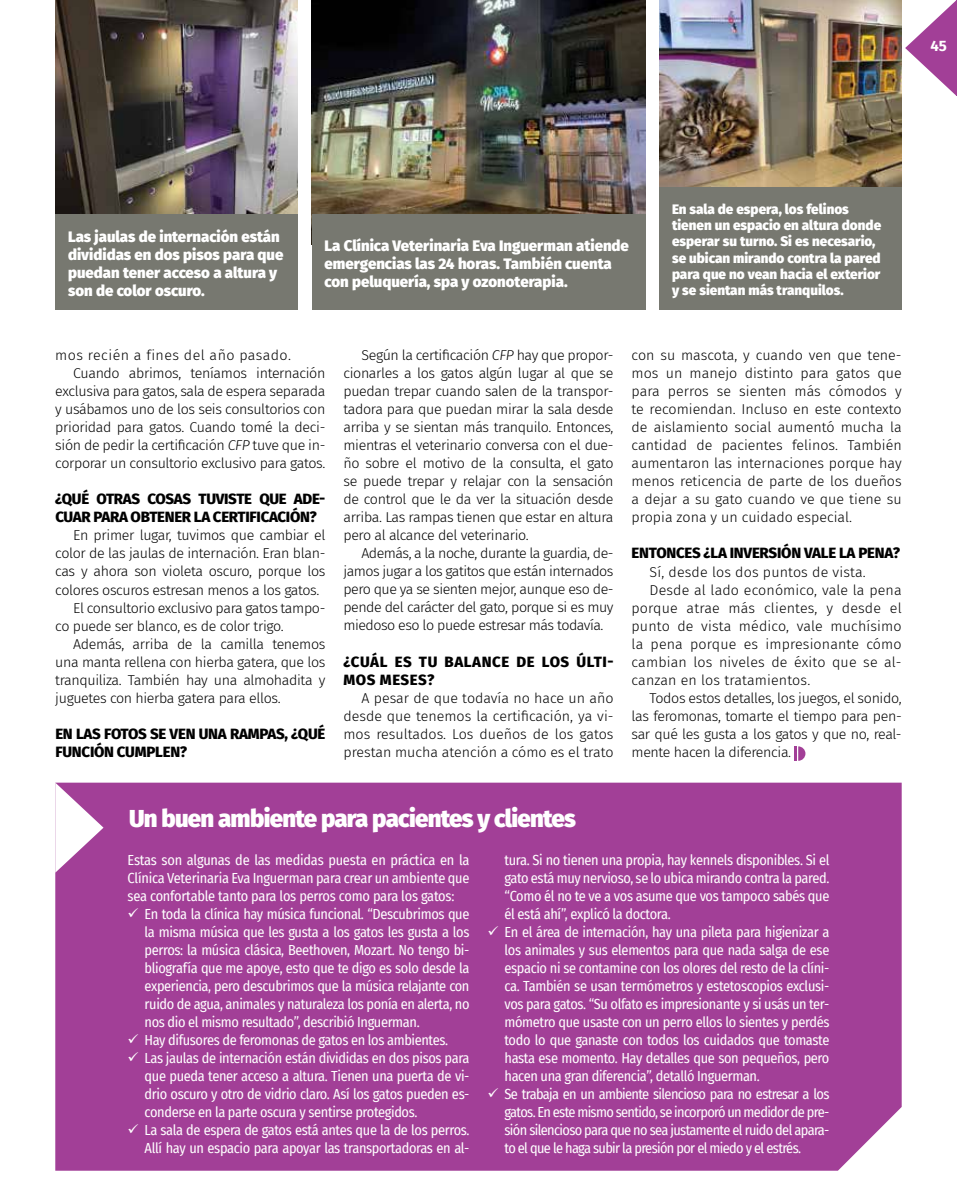
<style>
.page{position:relative;width:957px;height:1191px;background:#fff}
.page>*{position:absolute;margin:0;border:0;box-sizing:border-box;transform-origin:0 0}
.t1{font:900 24px "Fira Sans";letter-spacing:-.03em;color:#fff}
.t2{font:900 15px/18px "Fira Sans";color:#fff}
.t3{font:800 15px/18px "Fira Sans";letter-spacing:-.015em;color:#000}
.t4{font:800 15px/18px "Fira Sans";letter-spacing:.04em;color:#000}
.t5{font:700 15px "Fira Sans";color:#fff}
.t6{font:300 14.25px/18px "Fira Sans";letter-spacing:-.025em;color:#000;text-align:justify}
.t7{font:14.25px/18px "Fira Sans Condensed";letter-spacing:-.025em;color:#fff}
.t8{font:300 14.25px "Fira Sans";letter-spacing:.01em;color:#000}
.t9{font:300 14.25px "Fira Sans";letter-spacing:.03em;color:#000}
.t10{font:900 13.5px/16.2px "Fira Sans";color:#fff}
.s1{font-style:italic}
</style>
<div class="page">
<svg style="left:905px;top:0;width:51px;height:96px"></svg>
<hr style="left:956px;top:0;width:1px;height:95px;background:#a23f97">
<img style="left:55px;top:0;width:243px;height:214px">
<div style="left:55px;top:214px;width:243px;height:95px;background:#777870"></div>
<div style="left:55px;top:782px;width:846px;height:388px;background:#a23f97"></div>
<svg style="left:55px;top:782px;width:48px;height:90px"></svg>
<svg style="left:798px;top:746px;width:7px;height:15px"></svg>
<hr style="left:794px;top:746px;width:3px;height:15px;background:#a23f97">
<img style="left:312px;top:0;width:333px;height:214px">
<div style="left:312px;top:214px;width:333px;height:95px;background:#777870"></div>
<img style="left:659px;top:0;width:242px;height:187px">
<div style="left:659px;top:187px;width:242px;height:122px;background:#777870"></div>
<svg style="left:129px;top:907px;width:9px;height:10px"></svg>
<svg style="left:129px;top:1033px;width:9px;height:10px"></svg>
<svg style="left:129px;top:1051px;width:9px;height:10px"></svg>
<svg style="left:129px;top:1123px;width:9px;height:9px"></svg>
<svg style="left:488px;top:925px;width:10px;height:9px"></svg>
<svg style="left:488px;top:1087px;width:10px;height:9px"></svg>
<p class="t5" style="left:930px;top:33px;width:18px">45</p>
<p class="t2" style="left:68px;top:226px;width:217px">Las jaulas de internación están divididas en dos pisos para que puedan tener acceso a altura y son de color oscuro.</p>
<p class="t2" style="left:324px;top:235px;width:306px">La Clínica Veterinaria Eva Inguerman atiende emergencias las 24 horas. También cuenta con peluquería, spa y ozonoterapia.</p>
<p class="t10" style="left:672px;top:200px;width:211px">En sala de espera, los felinos tienen un espacio en altura donde esperar su turno. Si es necesario, se ubican mirando contra la pared para que no vean hacia el exterior y se sientan más tranquilos.</p>
<p class="t9" style="left:55px;top:345px;width:237px">mos recién a fines del año pasado.</p>
<p class="t6" style="left:73px;top:364px;width:254px">Cuando abrimos, teníamos internación</p>
<p class="t6" style="left:55px;top:382px;width:272px">exclusiva para gatos, sala de espera separada</p>
<p class="t6" style="left:55px;top:400px;width:272px">y usábamos uno de los seis consultorios con</p>
<p class="t6" style="left:55px;top:418px;width:272px">prioridad para gatos. Cuando tomé la deci-</p>
<p class="t6" style="left:55px;top:436px;width:272px">sión de pedir la certificación <span class="s1">CFP</span> tuve que in-</p>
<p class="t6" style="left:55px;top:454px;width:272px">corporar un consultorio exclusivo para gatos.</p>
<p class="t3" style="left:55px;top:489px;width:272px">¿QUÉ OTRAS COSAS TUVISTE QUE ADE-<br>CUAR PARA OBTENER LA CERTIFICACIÓN?</p>
<p class="t6" style="left:73px;top:526px;width:254px">En primer lugar, tuvimos que cambiar el</p>
<p class="t6" style="left:55px;top:544px;width:272px">color de las jaulas de internación. Eran blan-</p>
<p class="t6" style="left:55px;top:562px;width:272px">cas y ahora son violeta oscuro, porque los</p>
<p class="t6" style="left:55px;top:580px;width:266px">colores oscuros estresan menos a los gatos.</p>
<p class="t6" style="left:73px;top:598px;width:254px">El consultorio exclusivo para gatos tampo-</p>
<p class="t6" style="left:55px;top:616px;width:230px">co puede ser blanco, es de color trigo.</p>
<p class="t6" style="left:73px;top:634px;width:254px">Además, arriba de la camilla tenemos</p>
<p class="t6" style="left:55px;top:652px;width:272px">una manta rellena con hierba gatera, que los</p>
<p class="t6" style="left:55px;top:670px;width:272px">tranquiliza. También hay una almohadita y</p>
<p class="t6" style="left:55px;top:688px;width:227px">juguetes con hierba gatera para ellos.</p>
<p class="t3" style="left:55px;top:723px;width:271px">EN LAS FOTOS SE VEN UNA RAMPAS, ¿QUÉ<br>FUNCIÓN CUMPLEN?</p>
<p class="t6" style="left:343px;top:346px;width:272px;text-indent:18px">Según la certificación <span class="s1">CFP</span> hay que propor&shy;cionarles a los gatos algún lugar al que se puedan trepar cuando salen de la transpor&shy;tadora para que puedan mirar la sala desde arriba y se sientan más tranquilo. Entonces, mientras el veterinario conversa con el due&shy;ño sobre el motivo de la consulta, el gato se puede trepar y relajar con la sensación de control que le da ver la situación desde arriba. Las rampas tienen que estar en altura pero al alcance del veterinario.</p>
<p class="t6" style="left:343px;top:544px;width:272px;text-indent:18px">Además, a la noche, durante la guardia, de&shy;jamos jugar a los gatitos que están internados pero que ya se sienten mejor, aunque eso de&shy;pende del carácter del gato, porque si es muy miedoso eso lo puede estresar más todavía.</p>
<p class="t4" style="left:343px;top:651px;width:272px">¿CUÁL ES TU BALANCE DE LOS ÚLTI-<br>MOS MESES?</p>
<p class="t6" style="left:343px;top:688px;width:272px;text-indent:18px">A pesar de que todavía no hace un año desde que tenemos la certificación, ya vi&shy;mos resultados. Los dueños de los gatos prestan mucha atención a cómo es el trato</p>
<p class="t6" style="left:631px;top:346px;width:272px">con su mascota, y cuando ven que tene&shy;mos un manejo distinto para gatos que para perros se sienten más cómodos y te recomiendan. Incluso en este contexto de aislamiento social aumentó mucha la cantidad de pacientes felinos. También aumentaron las internaciones porque hay menos reticencia de parte de los dueños a dejar a su gato cuando ve que tiene su propia zona y un cuidado especial.</p>
<p class="t3" style="left:631px;top:543px;width:270px">ENTONCES ¿LA INVERSIÓN VALE LA PENA?</p>
<p class="t8" style="left:649px;top:561px;width:218px">Sí, desde los dos puntos de vista.</p>
<p class="t8" style="left:649px;top:579px;width:254px">Desde al lado económico, vale la pena</p>
<p class="t8" style="left:631px;top:597px;width:272px">porque atrae más clientes, y desde el</p>
<p class="t8" style="left:631px;top:615px;width:272px">punto de vista médico, vale muchísimo</p>
<p class="t8" style="left:631px;top:633px;width:272px">la pena porque es impresionante cómo</p>
<p class="t8" style="left:631px;top:651px;width:272px">cambian los niveles de éxito que se al-</p>
<p class="t8" style="left:631px;top:669px;width:180px">canzan en los tratamientos.</p>
<p class="t6" style="left:649px;top:688px;width:254px">Todos estos detalles, los juegos, el sonido,</p>
<p class="t6" style="left:631px;top:706px;width:272px">las feromonas, tomarte el tiempo para pen-</p>
<p class="t6" style="left:631px;top:724px;width:272px">sar qué les gusta a los gatos y que no, real-</p>
<p class="t6" style="left:631px;top:742px;width:161px">mente hacen la diferencia.</p>
<h1 class="t1" style="left:129px;top:797px;width:448px">Un buen ambiente para pacientes y clientes</h1>
<p class="t7" style="left:128px;top:850px;width:343px;text-align:justify">Estas son algunas de las medidas puesta en práctica en la Clínica Veterinaria Eva Inguerman para crear un ambiente que sea confortable tanto para los perros como para los gatos:</p>
<p class="t7" style="left:145px;top:904px;width:326px">En toda la clínica hay música funcional. “Descubrimos que la misma música que les gusta a los gatos les gusta a los perros: la música clásica, Beethoven, Mozart. No tengo bi&shy;bliografía que me apoye, esto que te digo es solo desde la experiencia, pero descubrimos que la música relajante con ruido de agua, animales y naturaleza los ponía en alerta, no nos dio el mismo resultado”, describió Inguerman.<br>Hay difusores de feromonas de gatos en los ambientes.<br>Las jaulas de internación están divididas en dos pisos para que pueda tener acceso a altura. Tienen una puerta de vi&shy;drio oscuro y otro de vidrio claro. Así los gatos pueden es&shy;conderse en la parte oscura y sentirse protegidos.<br>La sala de espera de gatos está antes que la de los perros.<br>Allí hay un espacio para apoyar las transportadoras en al-</p>
<p class="t7" style="left:504px;top:850px;width:326px">tura. Si no tienen una propia, hay kennels disponibles. Si el gato está muy nervioso, se lo ubica mirando contra la pared. “Como él no te ve a vos asume que vos tampoco sabés que él está ahí”, explicó la doctora.<br>En el área de internación, hay una pileta para higienizar a los animales y sus elementos para que nada salga de ese espacio ni se contamine con los olores del resto de la clíni&shy;ca. También se usan termómetros y estetoscopios exclusi&shy;vos para gatos. “Su olfato es impresionante y si usás un ter&shy;mómetro que usaste con un perro ellos lo sientes y perdés todo lo que ganaste con todos los cuidados que tomaste hasta ese momento. Hay detalles que son pequeños, pero hacen una gran diferencia”, detalló Inguerman.<br>Se trabaja en un ambiente silencioso para no estresar a los gatos. En este mismo sentido, se incorporó un medidor de pre&shy;sión silencioso para que no sea justamente el ruido del apara&shy;to el que le haga subir la presión por el miedo y el estrés.</p>
</div>
